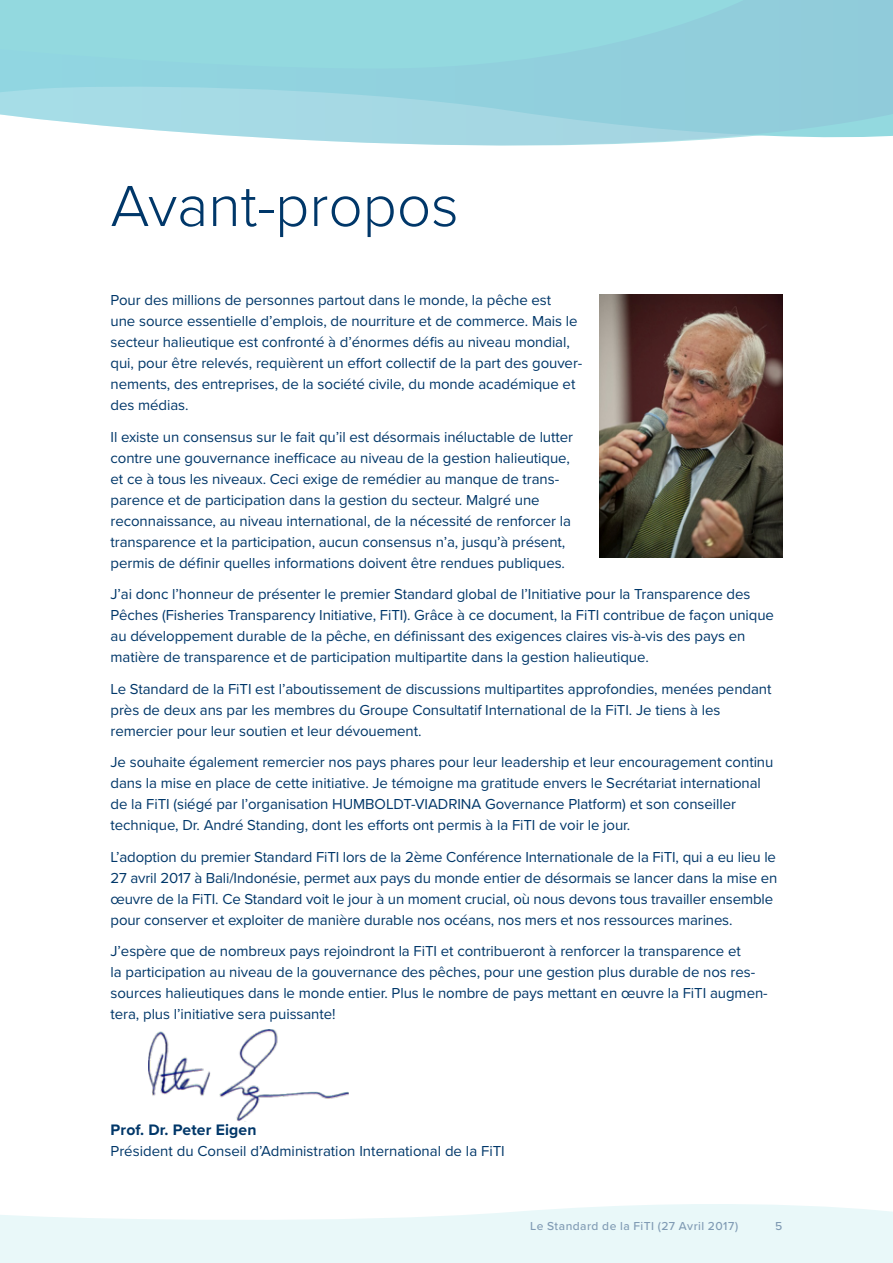
<style>
.page{position:relative;width:893px;height:1263px;background:#fff}
.page>*{position:absolute;margin:0;border:0;box-sizing:border-box;transform-origin:0 0}
.t1{font:300 60px "Proxima Nova";color:#003769}
.t2{font:700 15.75px "Proxima Nova";letter-spacing:.01em;color:#003769}
.t3{font:15px/21px "Proxima Nova";letter-spacing:-.005em;color:#003769}
.t4{font:500 12px "Proxima Nova";letter-spacing:.04em;color:#809bb4}
</style>
<div class="page">
<svg style="left:0;top:1204px;width:893px;height:59px;fill:#e9f8f9"></svg>
<img style="left:600px;top:295px;width:182px;height:262px">
<img style="left:149px;top:1029px;width:200px;height:93px">
<svg style="left:0;top:0;width:893px;height:146px;background:#9cd7e0"></svg>
<h1 class="t1" style="left:111px;top:161px;width:350px">Avant-propos</h1>
<p class="t3" style="left:111px;top:289px;width:473px">Pour des millions de personnes partout dans le monde, la pêche est<br>une source essentielle d’emplois, de nourriture et de commerce. Mais le secteur halieutique est confronté à d’énormes défis au niveau mondial, qui, pour être relevés, requièrent un effort collectif de la part des gouver&shy;nements, des entreprises, de la société civile, du monde académique et des médias.</p>
<p class="t3" style="left:111px;top:425px;width:464px">Il existe un consensus sur le fait qu’il est désormais inéluctable de lutter contre une gouvernance inefficace au niveau de la gestion halieutique, et ce à tous les niveaux. Ceci exige de remédier au manque de trans&shy;parence et de participation dans la gestion du secteur. Malgré une reconnaissance, au niveau international, de la nécessité de renforcer la transparence et la participation, aucun consensus n’a, jusqu’à présent, permis de définir quelles informations doivent être rendues publiques.</p>
<p class="t3" style="left:111px;top:583px;width:665px">J’ai donc l’honneur de présenter le premier Standard global de l’Initiative pour la Transparence des Pêches (Fisheries Transparency Initiative, FiTI). Grâce à ce document, la FiTI contribue de façon unique au développement durable de la pêche, en définissant des exigences claires vis-à-vis des pays en matière de transparence et de participation multipartite dans la gestion halieutique.</p>
<p class="t3" style="left:111px;top:677px;width:662px">Le Standard de la FiTI est l’aboutissement de discussions multipartites approfondies, menées pendant près de deux ans par les membres du Groupe Consultatif International de la FiTI. Je tiens à les remercier pour leur soutien et leur dévouement.</p>
<p class="t3" style="left:111px;top:751px;width:664px">Je souhaite également remercier nos pays phares pour leur leadership et leur encouragement continu dans la mise en place de cette initiative. Je témoigne ma gratitude envers le Secrétariat international de la FiTI (siégé par l’organisation HUMBOLDT-VIADRINA Governance Platform) et son conseiller technique, Dr. André Standing, dont les efforts ont permis à la FiTI de voir le jour.</p>
<p class="t3" style="left:111px;top:845px;width:668px">L’adoption du premier Standard FiTI lors de la 2ème Conférence Internationale de la FiTI, qui a eu lieu le 27 avril 2017 à Bali/Indonésie, permet aux pays du monde entier de désormais se lancer dans la mise en œuvre de la FiTI. Ce Standard voit le jour à un moment crucial, où nous devons tous travailler ensemble pour conserver et exploiter de manière durable nos océans, nos mers et nos ressources marines.</p>
<p class="t3" style="left:111px;top:940px;width:659px">J’espère que de nombreux pays rejoindront la FiTI et contribueront à renforcer la transparence et<br>la participation au niveau de la gouvernance des pêches, pour une gestion plus durable de nos res&shy;sources halieutiques dans le monde entier. Plus le nombre de pays mettant en œuvre la FiTI augmen&shy;tera, plus l’initiative sera puissante!</p>
<p class="t2" style="left:111px;top:1118px;width:148px">Prof. Dr. Peter Eigen</p>
<p class="t3" style="left:111px;top:1139px;width:396px">Président du Conseil d’Administration International de la FiTI</p>
<p class="t4" style="left:530px;top:1217px;width:209px">Le Standard de la FiTI (27 Avril 2017)</p>
<p class="t4" style="left:775px;top:1217px;width:9px">5</p>
</div>
